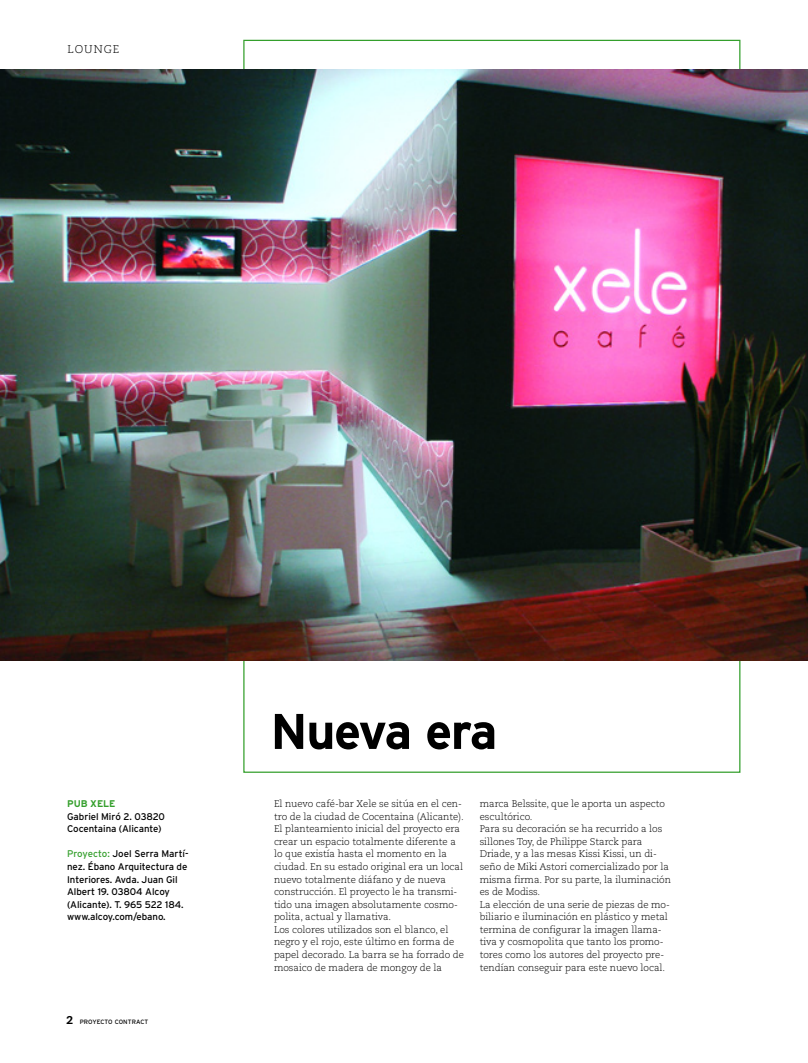
<style>
.page{position:relative;width:808px;height:1063px;background:#fff}
.page>*{position:absolute;margin:0;border:0;box-sizing:border-box;transform-origin:0 0}
.t1{font:700 50px "Interstate";letter-spacing:-.04em;color:#000}
.t2{font:300 11.25px "Caecilia";letter-spacing:.09em;color:#000}
.t3{font:300 9.75px/12.6px "Caecilia";letter-spacing:-.005em;color:#000}
.t4{font:9.75px/12.6px "Interstate";letter-spacing:-.005em;color:#000}
.t5{font:700 9.75px "Interstate";letter-spacing:-.005em;color:#349f2c}
.t6{font:6.25px "Interstate";color:#000}
.s1{color:#349f2c}
.s2{font-family:"Caecilia";font-weight:800;font-size:11.25px}
</style>
<div class="page">
<img style="left:0;top:70px;width:808px;height:591px">
<p class="t2" style="left:67px;top:44px;width:53px">LOUNGE</p>
<p class="t5" style="left:67px;top:800px;width:50px">PUB XELE</p>
<p class="t4" style="left:67px;top:811px;width:99px">Gabriel Miró 2. 03820<br>Cocentaina (Alicante)</p>
<p class="t4" style="left:67px;top:848px;width:123px"><span class="s1">Proyecto:</span> Joel Serra Martí&shy;nez. Ébano Arquitectura de<br>Interiores. Avda. Juan Gil<br>Albert 19. 03804 Alcoy (Alicante). T. 965 522 184. www.alcoy.com/ebano.</p>
<p class="t6" style="left:67px;top:1020px;width:83px"><span class="s2">2</span> PROYECTO CONTRACT</p>
<h1 class="t1" style="left:270px;top:713px;width:228px">Nueva era</h1>
<p class="t3" style="left:274px;top:798px;width:192px">El nuevo café-bar Xele se sitúa en el cen&shy;tro de la ciudad de Cocentaina (Alicante).<br>El planteamiento inicial del proyecto era crear un espacio totalmente diferente a lo que existía hasta el momento en la ciudad. En su estado original era un local nuevo totalmente diáfano y de nueva construcción. El proyecto le ha transmi&shy;tido una imagen absolutamente cosmo&shy;polita, actual y llamativa.<br>Los colores utilizados son el blanco, el negro y el rojo, este último en forma de papel decorado. La barra se ha forrado de mosaico de madera de mongoy de la</p>
<p class="t3" style="left:480px;top:798px;width:193px">marca Belssite, que le aporta un aspecto escultórico.<br>Para su decoración se ha recurrido a los sillones Toy, de Philippe Starck para Driade, y a las mesas Kissi Kissi, un di&shy;seño de Miki Astori comercializado por la misma firma. Por su parte, la iluminación es de Modiss.<br>La elección de una serie de piezas de mo&shy;biliario e iluminación en plástico y metal termina de configurar la imagen llama&shy;tiva y cosmopolita que tanto los promo&shy;tores como los autores del proyecto pre&shy;tendían conseguir para este nuevo local.</p>
</div>
